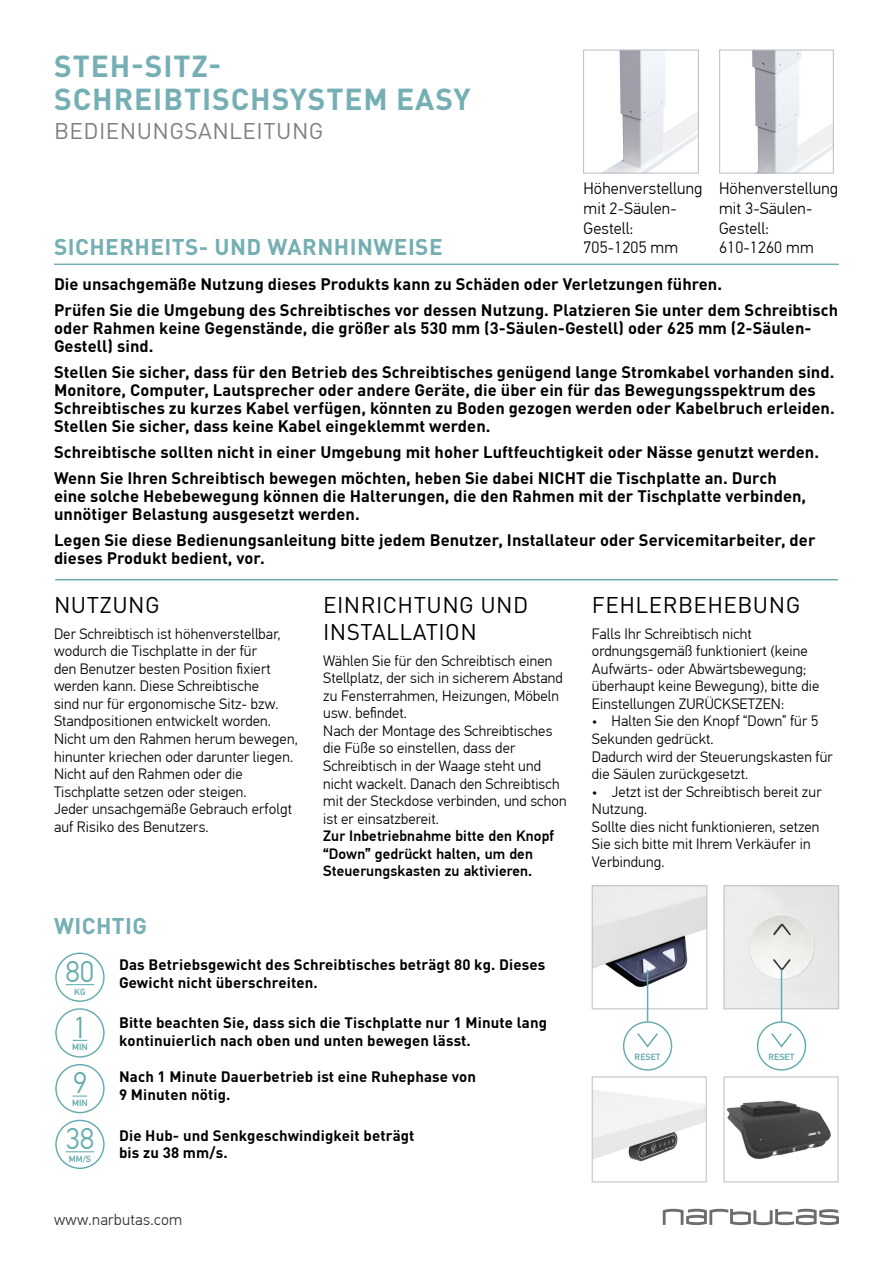
<style>
.page{position:relative;width:893px;height:1263px;background:#fff}
.page>*{position:absolute;margin:0;border:0;box-sizing:border-box;transform-origin:0 0}
.t1{font:700 30px/33px "DIN Pro";letter-spacing:.03em;color:#75afb4}
.t2{font:300 30px "Din Tekst Pro";color:#63abaf}
.t3{font:22.5px/27px "DIN Pro";letter-spacing:.02em;color:#000}
.t4{font:700 22.5px "DIN Pro";letter-spacing:.02em;color:#75afb4}
.t5{font:22.5px "DIN Pro";letter-spacing:.02em;color:#808080}
.t6{font:700 16.5px/17.9px "DIN Pro";letter-spacing:.005em;color:#000}
.t7{font:300 16.5px/19.8px "Din Tekst Pro";letter-spacing:.01em;color:#000}
.t8{font:300 15.75px "Din Tekst Pro";letter-spacing:.02em;color:#312f30}
.t9{font:300 15px/17.5px "Din Tekst Pro";letter-spacing:.01em;color:#000}
.t10{font:700 15px/17.5px "DIN Pro";letter-spacing:.01em;color:#000}
.t11{font:500 15px/17.5px "Din Tekst Pro";letter-spacing:.01em;color:#000}
.t12{font:500 9px "Din Tekst Pro";letter-spacing:.01em;color:#63abaf}
</style>
<div class="page">
<hr style="left:54px;top:264px;width:785px;height:1px;background:#75afb4">
<hr style="left:55px;top:579px;width:783px;height:1px;background:#63abaf">
<img style="left:594px;top:887px;width:111px;height:120px">
<div style="left:592px;top:885px;width:115px;height:124px;border:1px solid #bcbdc0"></div>
<img style="left:726px;top:887px;width:111px;height:120px">
<div style="left:724px;top:885px;width:115px;height:124px;border:1px solid #bcbdc0"></div>
<hr style="left:781px;top:970px;width:1px;height:51px;background:#63abaf">
<div style="left:757px;top:1021px;width:49px;height:49px;border:1px solid #63abaf;border-radius:50%"></div>
<svg style="left:771px;top:1033px;width:21px;height:15px"></svg>
<hr style="left:647px;top:970px;width:1px;height:51px;background:#63abaf">
<div style="left:623px;top:1021px;width:49px;height:49px;border:1px solid #63abaf;border-radius:50%"></div>
<svg style="left:637px;top:1033px;width:21px;height:15px"></svg>
<svg style="left:73px;top:1095px;width:14px;height:1px"></svg>
<div style="left:55px;top:1064px;width:50px;height:49px;border:1px solid #63abaf;border-radius:50%"></div>
<svg style="left:73px;top:1040px;width:14px;height:1px"></svg>
<div style="left:55px;top:1008px;width:50px;height:49px;border:1px solid #63abaf;border-radius:50%"></div>
<svg style="left:66px;top:984px;width:28px;height:1px"></svg>
<div style="left:55px;top:952px;width:50px;height:50px;border:1px solid #63abaf;border-radius:50%"></div>
<svg style="left:66px;top:1151px;width:28px;height:1px"></svg>
<div style="left:55px;top:1120px;width:50px;height:49px;border:1px solid #63abaf;border-radius:50%"></div>
<img style="left:605px;top:52px;width:92px;height:119px">
<div style="left:583px;top:50px;width:116px;height:123px;border:1px solid #bcbdc0"></div>
<img style="left:752px;top:52px;width:80px;height:119px">
<div style="left:719px;top:50px;width:115px;height:123px;border:1px solid #bcbdc0"></div>
<img style="left:723px;top:1087px;width:108px;height:88px">
<img style="left:594px;top:1090px;width:110px;height:93px">
<div style="left:592px;top:1077px;width:114px;height:105px;border:1px solid #bcbdc0"></div>
<div style="left:724px;top:1077px;width:114px;height:105px;border:1px solid #bcbdc0"></div>
<svg style="left:663px;top:1209px;width:176px;height:16px"></svg>
<h1 class="t1" style="left:54px;top:48px;width:418px">STEH-SITZ-<br>SCHREIBTISCHSYSTEM EASY</h1>
<h2 class="t5" style="left:54px;top:115px;width:271px">BEDIENUNGSANLEITUNG</h2>
<p class="t7" style="left:583px;top:179px;width:121px">Höhenverstellung mit 2-Säulen-<br>Gestell:<br>705-1205 mm</p>
<p class="t7" style="left:719px;top:179px;width:121px">Höhenverstellung mit 3-Säulen-<br>Gestell:<br>610-1260 mm</p>
<h2 class="t4" style="left:54px;top:232px;width:390px">SICHERHEITS- UND WARNHINWEISE</h2>
<p class="t6" style="left:54px;top:270px;width:786px;line-height:26.2px">Die unsachgemäße Nutzung dieses Produkts kann zu Schäden oder Verletzungen führen.<br>Prüfen Sie die Umgebung des Schreibtisches vor dessen Nutzung. Platzieren Sie unter dem Schreibtisch</p>
<p class="t6" style="left:54px;top:319px;width:759px">oder Rahmen keine Gegenstände, die größer als 530 mm (3-Säulen-Gestell) oder 625 mm (2-Säulen-<br>Gestell) sind.</p>
<p class="t6" style="left:54px;top:363px;width:782px">Stellen Sie sicher, dass für den Betrieb des Schreibtisches genügend lange Stromkabel vorhanden sind.<br>Monitore, Computer, Lautsprecher oder andere Geräte, die über ein für das Bewegungsspektrum des Schreibtisches zu kurzes Kabel verfügen, könnten zu Boden gezogen werden oder Kabelbruch erleiden.<br>Stellen Sie sicher, dass keine Kabel eingeklemmt werden.</p>
<p class="t6" style="left:54px;top:438px;width:767px;line-height:26.2px">Schreibtische sollten nicht in einer Umgebung mit hoher Luftfeuchtigkeit oder Nässe genutzt werden.<br>Wenn Sie Ihren Schreibtisch bewegen möchten, heben Sie dabei NICHT die Tischplatte an. Durch</p>
<p class="t6" style="left:54px;top:486px;width:754px">eine solche Hebebewegung können die Halterungen, die den Rahmen mit der Tischplatte verbinden, unnötiger Belastung ausgesetzt werden.</p>
<p class="t6" style="left:54px;top:531px;width:763px">Legen Sie diese Bedienungsanleitung bitte jedem Benutzer, Installateur oder Servicemitarbeiter, der dieses Produkt bedient, vor.</p>
<h2 class="t3" style="left:54px;top:590px;width:107px">NUTZUNG</h2>
<p class="t9" style="left:54px;top:625px;width:245px">Der Schreibtisch ist höhenverstellbar, wodurch die Tischplatte in der für<br>den Benutzer besten Position fixiert werden kann. Diese Schreibtische<br>sind nur für ergonomische Sitz- bzw.<br>Standpositionen entwickelt worden.<br>Nicht um den Rahmen herum bewegen, hinunter kriechen oder darunter liegen.<br>Nicht auf den Rahmen oder die Tischplatte setzen oder steigen.<br>Jeder unsachgemäße Gebrauch erfolgt auf Risiko des Benutzers.</p>
<h2 class="t3" style="left:323px;top:590px;width:207px">EINRICHTUNG UND<br>INSTALLATION</h2>
<p class="t9" style="left:323px;top:652px;width:245px">Wählen Sie für den Schreibtisch einen Stellplatz, der sich in sicherem Abstand zu Fensterrahmen, Heizungen, Möbeln usw. befindet.<br>Nach der Montage des Schreibtisches die Füße so einstellen, dass der Schreibtisch in der Waage steht und nicht wackelt. Danach den Schreibtisch mit der Steckdose verbinden, und schon ist er einsatzbereit.</p>
<p class="t11" style="left:323px;top:827px;width:232px">Zur Inbetriebnahme bitte den Knopf “Down” gedrückt halten, um den<br>Steuerungskasten zu aktivieren.</p>
<h2 class="t3" style="left:592px;top:590px;width:210px">FEHLERBEHEBUNG</h2>
<p class="t9" style="left:592px;top:625px;width:229px">Falls Ihr Schreibtisch nicht ordnungsgemäß funktioniert (keine Aufwärts- oder Abwärtsbewegung; überhaupt keine Bewegung), bitte die Einstellungen ZURÜCKSETZEN:</p>
<p class="t9" style="left:592px;top:713px;width:242px">• Halten Sie den Knopf “Down” für 5<br>Sekunden gedrückt.<br>Dadurch wird der Steuerungskasten für die Säulen zurückgesetzt.</p>
<p class="t9" style="left:592px;top:783px;width:231px">• Jetzt ist der Schreibtisch bereit zur<br>Nutzung.<br>Sollte dies nicht funktionieren, setzen<br>Sie sich bitte mit Ihrem Verkäufer in<br>Verbindung.</p>
<h2 class="t4" style="left:54px;top:910px;width:94px">WICHTIG</h2>
<p class="t10" style="left:119px;top:955px;width:428px">Das Betriebsgewicht des Schreibtisches beträgt 80 kg. Dieses<br>Gewicht nicht überschreiten.</p>
<h1 class="t2" style="left:66px;top:954px;width:30px">80</h1>
<p class="t12" style="left:74px;top:986px;width:13px">KG</p>
<h1 class="t2" style="left:73px;top:1010px;width:16px">1</h1>
<p class="t12" style="left:72px;top:1042px;width:17px">MIN</p>
<h1 class="t2" style="left:73px;top:1066px;width:16px">9</h1>
<p class="t12" style="left:72px;top:1097px;width:17px">MIN</p>
<h1 class="t2" style="left:66px;top:1121px;width:30px">38</h1>
<p class="t12" style="left:69px;top:1153px;width:24px">MM/S</p>
<p class="t10" style="left:119px;top:1013px;width:430px">Bitte beachten Sie, dass sich die Tischplatte nur 1 Minute lang kontinuierlich nach oben und unten bewegen lässt.</p>
<p class="t10" style="left:119px;top:1067px;width:359px">Nach 1 Minute Dauerbetrieb ist eine Ruhephase von<br>9 Minuten nötig.</p>
<p class="t10" style="left:119px;top:1126px;width:297px">Die Hub- und Senkgeschwindigkeit beträgt bis zu 38 mm/s.</p>
<p class="t8" style="left:54px;top:1211px;width:130px">www.narbutas.com</p>
<p class="t12" style="left:635px;top:1051px;width:27px">RESET</p>
<p class="t12" style="left:769px;top:1051px;width:27px">RESET</p>
</div>
